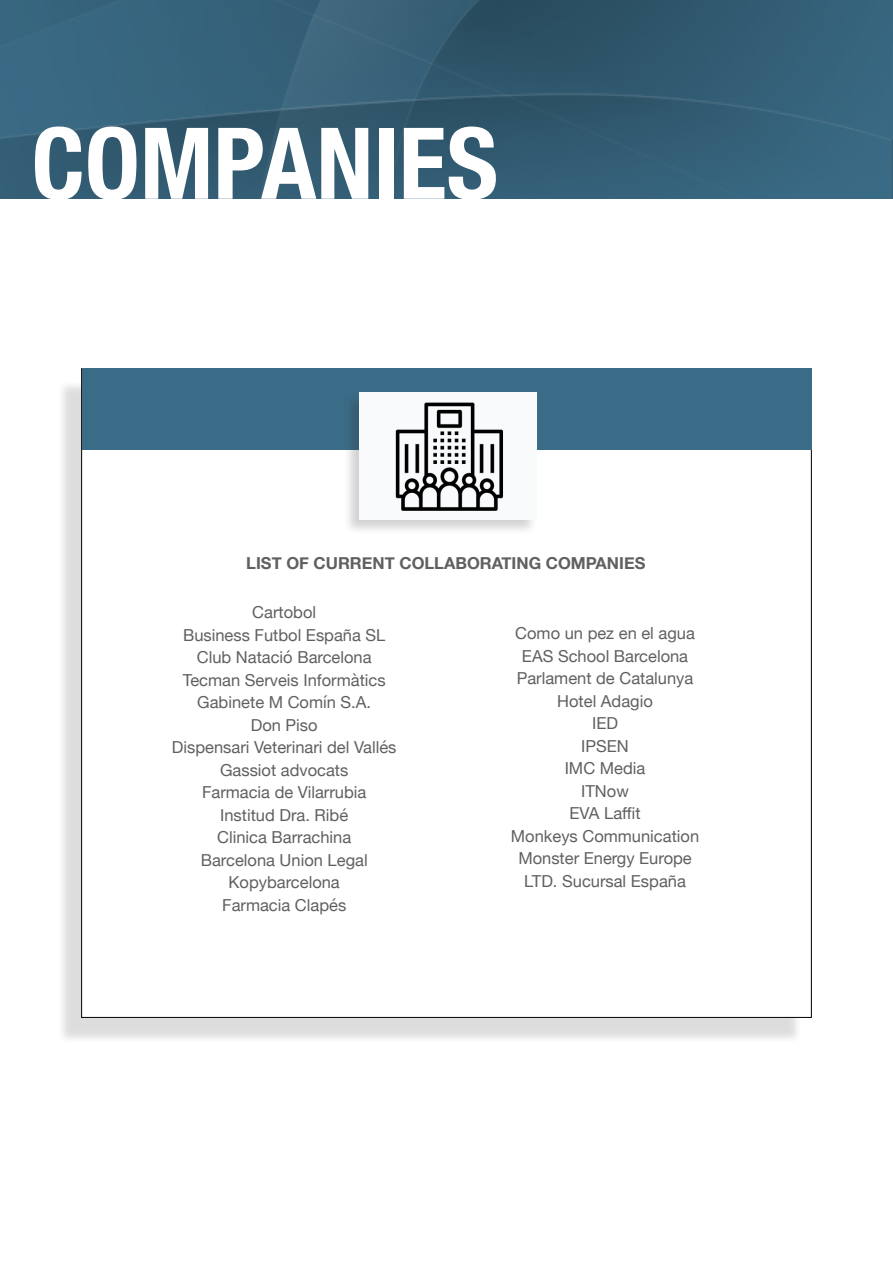
<style>
.page{position:relative;width:893px;height:1263px;background:#fff}
.page>*{position:absolute;margin:0;border:0;box-sizing:border-box;transform-origin:0 0}
.t1{font:700 condensed 99.15px "Helvetica Neue";color:#fff}
.t2{font:16.5px "Helvetica Neue";color:#5f605f}
.t3{font:700 16.5px "Helvetica Neue";color:#5f605f}
</style>
<div class="page">
<img style="left:0;top:0;width:892px;height:198px">
<div style="left:57px;top:380px;width:745px;height:664px;background:#231f20;opacity:.15"></div>
<div style="left:81px;top:369px;width:730px;height:648px;background:#fff;border:1px solid #000"></div>
<div style="left:82px;top:369px;width:729px;height:81px;background:#3b6c87"></div>
<hr style="left:892px;top:0;width:1px;height:198px;background:#3b6c87">
<div style="left:343px;top:392px;width:195px;height:143px;background:#231f20;opacity:.2"></div>
<img style="left:359px;top:393px;width:178px;height:126px">
<p class="t1" style="left:32px;top:81px;width:468px">COMPANIES</p>
<p class="t3" style="left:246px;top:550px;width:401px">LIST OF CURRENT COLLABORATING COMPANIES</p>
<p class="t2" style="left:252px;top:601px;width:65px">Cartobol</p>
<p class="t2" style="left:183px;top:623px;width:204px">Business Futbol España SL</p>
<p class="t2" style="left:197px;top:646px;width:176px">Club Natació Barcelona</p>
<p class="t2" style="left:183px;top:668px;width:204px">Tecman Serveis Informàtics</p>
<p class="t2" style="left:197px;top:691px;width:175px">Gabinete M Comín S.A.</p>
<p class="t2" style="left:251px;top:713px;width:68px">Don Piso</p>
<p class="t2" style="left:172px;top:736px;width:226px">Dispensari Veterinari del Vallés</p>
<p class="t2" style="left:220px;top:758px;width:130px">Gassiot advocats</p>
<p class="t2" style="left:202px;top:781px;width:166px">Farmacia de Vilarrubia</p>
<p class="t2" style="left:220px;top:803px;width:130px">Institud Dra. Ribé</p>
<p class="t2" style="left:217px;top:826px;width:136px">Clinica Barrachina</p>
<p class="t2" style="left:201px;top:848px;width:168px">Barcelona Union Legal</p>
<p class="t2" style="left:229px;top:871px;width:113px">Kopybarcelona</p>
<p class="t2" style="left:222px;top:893px;width:126px">Farmacia Clapés</p>
<p class="t2" style="left:515px;top:621px;width:181px">Como un pez en el agua</p>
<p class="t2" style="left:522px;top:644px;width:168px">EAS School Barcelona</p>
<p class="t2" style="left:517px;top:666px;width:178px">Parlament de Catalunya</p>
<p class="t2" style="left:557px;top:689px;width:97px">Hotel Adagio</p>
<p class="t2" style="left:592px;top:711px;width:27px">IED</p>
<p class="t2" style="left:581px;top:734px;width:49px">IPSEN</p>
<p class="t2" style="left:565px;top:756px;width:82px">IMC Media</p>
<p class="t2" style="left:581px;top:779px;width:49px">ITNow</p>
<p class="t2" style="left:569px;top:801px;width:73px">EVA Laffit</p>
<p class="t2" style="left:511px;top:824px;width:190px">Monkeys Communication</p>
<p class="t2" style="left:518px;top:846px;width:175px">Monster Energy Europe</p>
<p class="t2" style="left:524px;top:869px;width:163px">LTD. Sucursal España</p>
</div>
